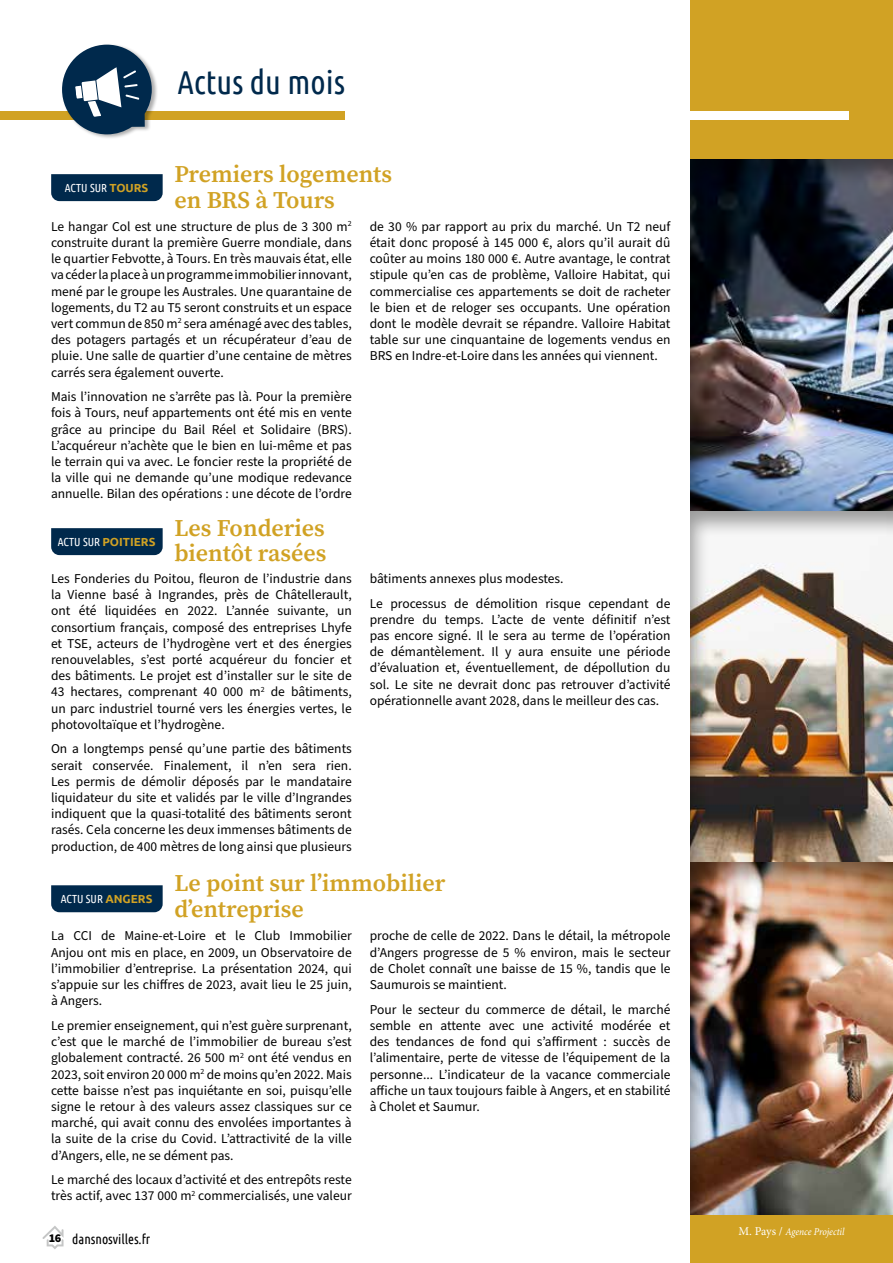
<style>
.page{position:relative;width:893px;height:1263px;background:#fff}
.page>*{position:absolute;margin:0;border:0;box-sizing:border-box;transform-origin:0 0}
.t1{font:33px "Ubuntu Condensed";color:#00294c}
.t2{font:24px/25.5px "Source Serif Variable";color:#d1a224}
.t3{font:13.5px/16.2px "Source Sans Pro";color:#000;text-align:justify}
.t4{font:13.5px "Ubuntu Condensed";color:#000}
.t5{font:11.7px "Ubuntu Condensed";color:#fff}
.t6{font:700 11.7px "Ubuntu";color:#d1a224}
.t7{font:italic 10.5px "Minion Pro";letter-spacing:-.005em;color:#fff;scale:.91 1}
.s1{font-family:"Ubuntu";font-weight:700;color:#d1a224}
.s2{font-family:"Ubuntu Condensed";font-weight:400;color:#fff}
.s3{font-family:"Source Sans Pro";font-weight:900;font-size:12px}
.s4{font-style:normal;font-size:12px}
</style>
<div class="page">
<svg style="left:42px;top:1226px;width:22px;height:23px"></svg>
<div style="left:0;top:111px;width:344px;height:9px;background:#d1a224"></div>
<div style="left:61px;top:43px;width:97px;height:97px;background:#000;opacity:.32"></div>
<svg style="left:62px;top:44px;width:90px;height:91px"></svg>
<div style="left:690px;top:0;width:203px;height:160px;background:#d1a224"></div>
<div style="left:690px;top:1212px;width:203px;height:51px;background:#d1a224"></div>
<div style="left:683px;top:111px;width:166px;height:9px;background:#fff"></div>
<div style="left:688px;top:159px;width:205px;height:354px;background:#000;opacity:.37"></div>
<div style="left:688px;top:510px;width:205px;height:354px;background:#000;opacity:.37"></div>
<div style="left:688px;top:861px;width:205px;height:354px;background:#000;opacity:.37"></div>
<div style="left:51px;top:174px;width:112px;height:27px;background:#00294c"></div>
<div style="left:51px;top:528px;width:112px;height:27px;background:#00294c"></div>
<div style="left:51px;top:885px;width:112px;height:27px;background:#00294c"></div>
<h1 class="t1" style="left:178px;top:62px;width:169px">Actus du mois</h1>
<p class="t5" style="left:65px;top:181px;width:85px">ACTU SUR <span class="s1">TOURS</span></p>
<h2 class="t2" style="left:174px;top:162px;width:219px">Premiers logements en BRS à Tours</h2>
<p class="t3" style="left:51px;top:219px;width:302px">Le hangar Col est une structure de plus de 3 300 m<sup>2 </sup>construite durant la première Guerre mondiale, dans le quartier Febvotte, à Tours. En très mauvais état, elle va céder la place à un programme immobilier innovant, mené par le groupe les Australes. Une quarantaine de logements, du T2 au T5 seront construits et un espace vert commun de 850 m<sup>2</sup> sera aménagé avec des tables, des potagers partagés et un récupérateur d’eau de pluie. Une salle de quartier d’une centaine de mètres carrés sera également ouverte.</p>
<p class="t3" style="left:51px;top:389px;width:302px">Mais l’innovation ne s’arrête pas là. Pour la première fois à Tours, neuf appartements ont été mis en vente grâce au principe du Bail Réel et Solidaire (BRS).<br>L’acquéreur n’achète que le bien en lui-même et pas le terrain qui va avec. Le foncier reste la propriété de la ville qui ne demande qu’une modique redevance annuelle. Bilan des opérations : une décote de l’ordre</p>
<p class="t6" style="left:58px;top:535px;width:99px"><span class="s2">ACTU SUR</span> POITIERS</p>
<h2 class="t2" style="left:174px;top:515px;width:154px">Les Fonderies bientôt rasées</h2>
<p class="t3" style="left:51px;top:571px;width:302px">Les Fonderies du Poitou, fleuron de l’industrie dans la Vienne basé à Ingrandes, près de Châtellerault, ont été liquidées en 2022. L’année suivante, un consortium français, composé des entreprises Lhyfe et TSE, acteurs de l’hydrogène vert et des énergies renouvelables, s’est porté acquéreur du foncier et des bâtiments. Le projet est d’installer sur le site de 43 hectares, comprenant 40 000 m<sup>2</sup> de bâtiments, un parc industriel tourné vers les énergies vertes, le photovoltaïque et l’hydrogène.</p>
<p class="t3" style="left:51px;top:741px;width:302px">On a longtemps pensé qu’une partie des bâtiments serait conservée. Finalement, il n’en sera rien.<br>Les permis de démolir déposés par le mandataire liquidateur du site et validés par le ville d’Ingrandes indiquent que la quasi-totalité des bâtiments seront rasés. Cela concerne les deux immenses bâtiments de production, de 400 mètres de long ainsi que plusieurs</p>
<p class="t3" style="left:370px;top:219px;width:302px">de 30 % par rapport au prix du marché. Un T2 neuf était donc proposé à 145 000 €, alors qu’il aurait dû coûter au moins 180 000 €. Autre avantage, le contrat stipule qu’en cas de problème, Valloire Habitat, qui commercialise ces appartements se doit de racheter le bien et de reloger ses occupants. Une opération dont le modèle devrait se répandre. Valloire Habitat table sur une cinquantaine de logements vendus en BRS en Indre-et-Loire dans les années qui viennent.</p>
<p class="t3" style="left:370px;top:566px;width:302px;line-height:24.8px">bâtiments annexes plus modestes.<br>Le processus de démolition risque cependant de</p>
<p class="t3" style="left:370px;top:612px;width:302px">prendre du temps. L’acte de vente définitif n’est pas encore signé. Il le sera au terme de l’opération de démantèlement. Il y aura ensuite une période d’évaluation et, éventuellement, de dépollution du sol. Le site ne devrait donc pas retrouver d’activité opérationnelle avant 2028, dans le meilleur des cas.</p>
<p class="t5" style="left:61px;top:892px;width:93px">ACTU SUR <span class="s1">ANGERS</span></p>
<h2 class="t2" style="left:174px;top:870px;width:273px">Le point sur l’immobilier d’entreprise</h2>
<p class="t3" style="left:51px;top:928px;width:302px">La CCI de Maine-et-Loire et le Club Immobilier Anjou ont mis en place, en 2009, un Observatoire de l’immobilier d’entreprise. La présentation 2024, qui s’appuie sur les chiffres de 2023, avait lieu le 25 juin, à Angers.</p>
<p class="t3" style="left:51px;top:1018px;width:302px">Le premier enseignement, qui n’est guère surprenant, c’est que le marché de l’immobilier de bureau s’est globalement contracté. 26 500 m<sup>2</sup> ont été vendus en 2023, soit environ 20 000 m<sup>2</sup> de moins qu’en 2022. Mais cette baisse n’est pas inquiétante en soi, puisqu’elle signe le retour à des valeurs assez classiques sur ce marché, qui avait connu des envolées importantes à la suite de la crise du Covid. L’attractivité de la ville d’Angers, elle, ne se dément pas.</p>
<p class="t3" style="left:51px;top:1172px;width:302px">Le marché des locaux d’activité et des entrepôts reste très actif, avec 137 000 m<sup>2</sup> commercialisés, une valeur</p>
<p class="t4" style="left:49px;top:1230px;width:103px"><span class="s3">16</span> dansnosvilles.fr</p>
<p class="t3" style="left:370px;top:928px;width:302px">proche de celle de 2022. Dans le détail, la métropole d’Angers progresse de 5 % environ, mais le secteur de Cholet connaît une baisse de 15 %, tandis que le Saumurois se maintient.</p>
<p class="t3" style="left:370px;top:1001px;width:302px">Pour le secteur du commerce de détail, le marché semble en attente avec une activité modérée et des tendances de fond qui s’affirment : succès de l’alimentaire, perte de vitesse de l’équipement de la personne... L’indicateur de la vacance commerciale affiche un taux toujours faible à Angers, et en stabilité à Cholet et Saumur.</p>
<p class="t7" style="left:739px;top:1224px;width:118px"><span class="s4">M. Pays /</span> Agence Projectil</p>
</div>
